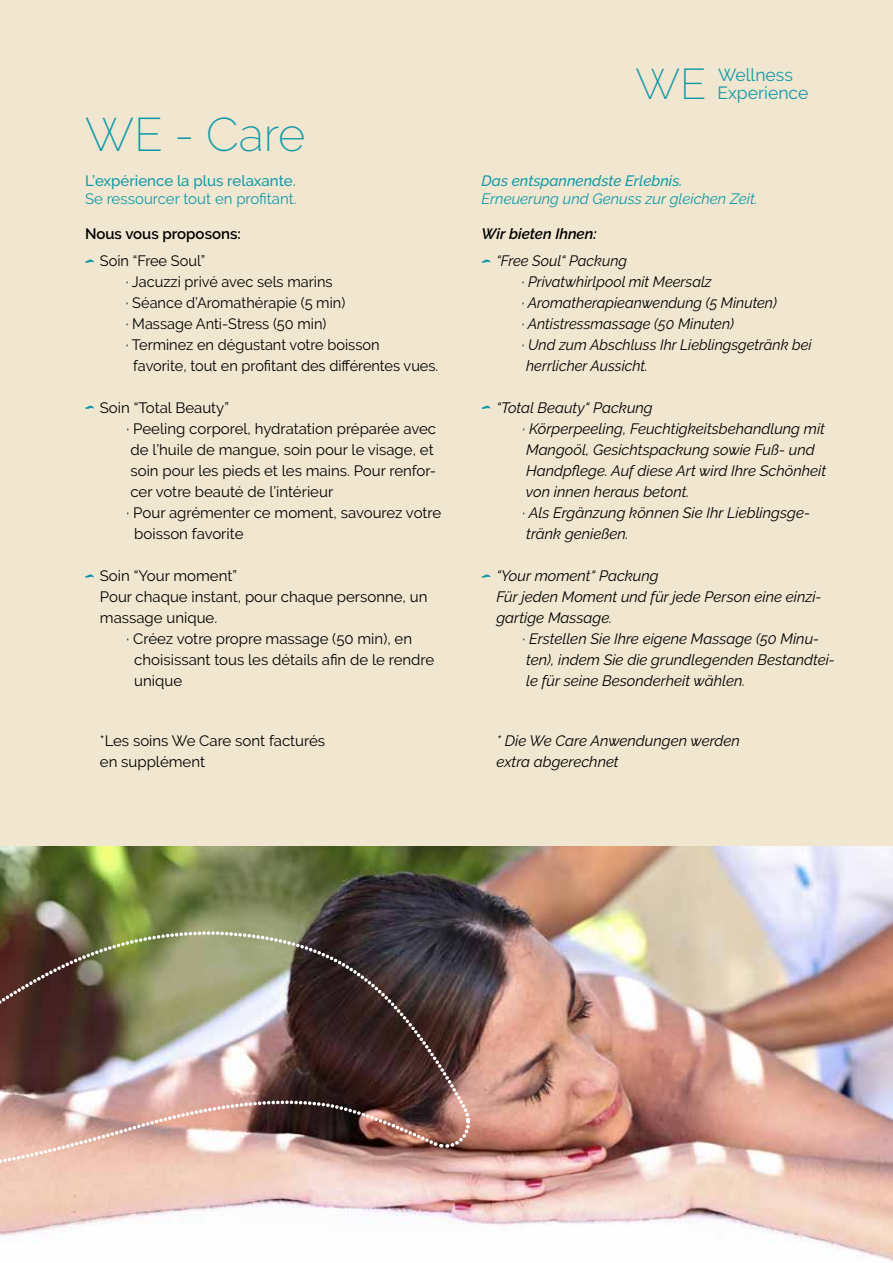
<style>
.page{position:relative;width:893px;height:1263px;background:#f1e7d1}
.page>*{position:absolute;margin:0;border:0;box-sizing:border-box;transform-origin:0 0}
.t1{font:200 47.1px "Raleway";color:#1199a7}
.t2{font:200 43.05px "Raleway";color:#1199a7}
.t3{font:17.55px "Raleway";color:#1199a7}
.t4{font:italic 15px/21px "Raleway";color:#000}
.t5{font:15px/21px "Raleway";color:#000}
.t6{font:italic 15px "Raleway";color:#1199a7}
.t7{font:500 15px "Raleway";color:#1199a7}
.t8{font:15px "Raleway";color:#1199a7}
.t9{font:italic 500 15px "Raleway";color:#1199a7}
.t10{font:600 15px "Raleway";color:#000}
.t11{font:italic 600 15px "Raleway";color:#000}
</style>
<div class="page">
<img style="left:0;top:846px;width:893px;height:417px">
<img style="left:0;top:929px;width:472px;height:238px">
<svg style="left:85px;top:260px;width:9px;height:3px"></svg>
<svg style="left:85px;top:574px;width:9px;height:4px"></svg>
<svg style="left:482px;top:260px;width:8px;height:3px"></svg>
<svg style="left:85px;top:406px;width:9px;height:3px"></svg>
<svg style="left:482px;top:406px;width:8px;height:3px"></svg>
<svg style="left:482px;top:574px;width:8px;height:4px"></svg>
<h1 class="t1" style="left:85px;top:106px;width:222px">WE - Care</h1>
<p class="t7" style="left:85px;top:172px;width:212px">L’expérience la plus relaxante.</p>
<p class="t8" style="left:85px;top:190px;width:213px">Se ressourcer tout en profitant.</p>
<p class="t10" style="left:85px;top:225px;width:157px">Nous vous proposons:</p>
<p class="t5" style="left:100px;top:251px;width:107px">Soin “Free Soul”</p>
<p class="t5" style="left:126px;top:272px;width:208px">∙ Jacuzzi privé avec sels marins</p>
<p class="t5" style="left:126px;top:293px;width:221px">∙ Séance d’Aromathérapie (5 min)</p>
<p class="t5" style="left:126px;top:314px;width:202px">∙ Massage Anti-Stress (50 min)</p>
<p class="t5" style="left:126px;top:335px;width:255px">∙ Terminez en dégustant votre boisson</p>
<p class="t5" style="left:133px;top:356px;width:307px">favorite, tout en profitant des différentes vues.</p>
<p class="t5" style="left:100px;top:398px;width:131px">Soin “Total Beauty”</p>
<p class="t5" style="left:127px;top:419px;width:311px">∙ Peeling corporel, hydratation préparée avec</p>
<p class="t5" style="left:130px;top:440px;width:305px">de l’huile de mangue, soin pour le visage, et</p>
<p class="t5" style="left:130px;top:461px;width:307px">soin pour les pieds et les mains. Pour renfor-</p>
<p class="t5" style="left:130px;top:482px;width:204px">cer votre beauté de l’intérieur</p>
<p class="t5" style="left:127px;top:503px;width:316px">∙ Pour agrémenter ce moment, savourez votre</p>
<p class="t5" style="left:134px;top:524px;width:111px">boisson favorite</p>
<p class="t5" style="left:100px;top:566px;width:329px">Soin “Your moment”<br>Pour chaque instant, pour chaque personne, un massage unique.</p>
<p class="t5" style="left:134px;top:629px;width:301px;text-indent:-8px">∙ Créez votre propre massage (50 min), en choisissant tous les détails afin de le rendre unique</p>
<h2 class="t2" style="left:635px;top:58px;width:73px">WE</h2>
<p class="t3" style="left:718px;top:64px;width:76px">Wellness</p>
<p class="t3" style="left:717px;top:82px;width:93px">Experience</p>
<p class="t9" style="left:482px;top:172px;width:202px">Das entspannendste Erlebnis.</p>
<p class="t6" style="left:482px;top:190px;width:278px">Erneuerung und Genuss zur gleichen Zeit.</p>
<p class="t11" style="left:482px;top:225px;width:117px">Wir bieten Ihnen:</p>
<p class="t4" style="left:522px;top:251px;width:291px;text-indent:-25px">“Free Soul“ Packung<br>∙ Privatwhirlpool mit Meersalz<br>∙ Aromatherapieanwendung (5 Minuten)<br>∙ Antistressmassage (50 Minuten)<br>∙ Und zum Abschluss Ihr Lieblingsgetränk bei herrlicher Aussicht.</p>
<p class="t4" style="left:523px;top:398px;width:305px;text-indent:-26px">“Total Beauty“ Packung<br>∙ Körperpeeling, Feuchtigkeitsbehandlung mit Mangoöl, Gesichtspackung sowie Fuß- und Handpflege. Auf diese Art wird Ihre Schönheit von innen heraus betont.<br>∙ Als Ergänzung können Sie Ihr Lieblingsge&shy;tränk genießen.</p>
<p class="t4" style="left:496px;top:566px;width:327px">“Your moment“ Packung<br>Für jeden Moment und für jede Person eine einzi&shy;gartige Massage.</p>
<p class="t4" style="left:523px;top:629px;width:314px">∙ Erstellen Sie Ihre eigene Massage (50 Minu&shy;ten), indem Sie die grundlegenden Bestandtei&shy;le für seine Besonderheit wählen.</p>
<p class="t5" style="left:100px;top:730px;width:227px">*Les soins We Care sont facturés en supplément</p>
<p class="t4" style="left:496px;top:730px;width:245px">* Die We Care Anwendungen werden extra abgerechnet</p>
</div>
